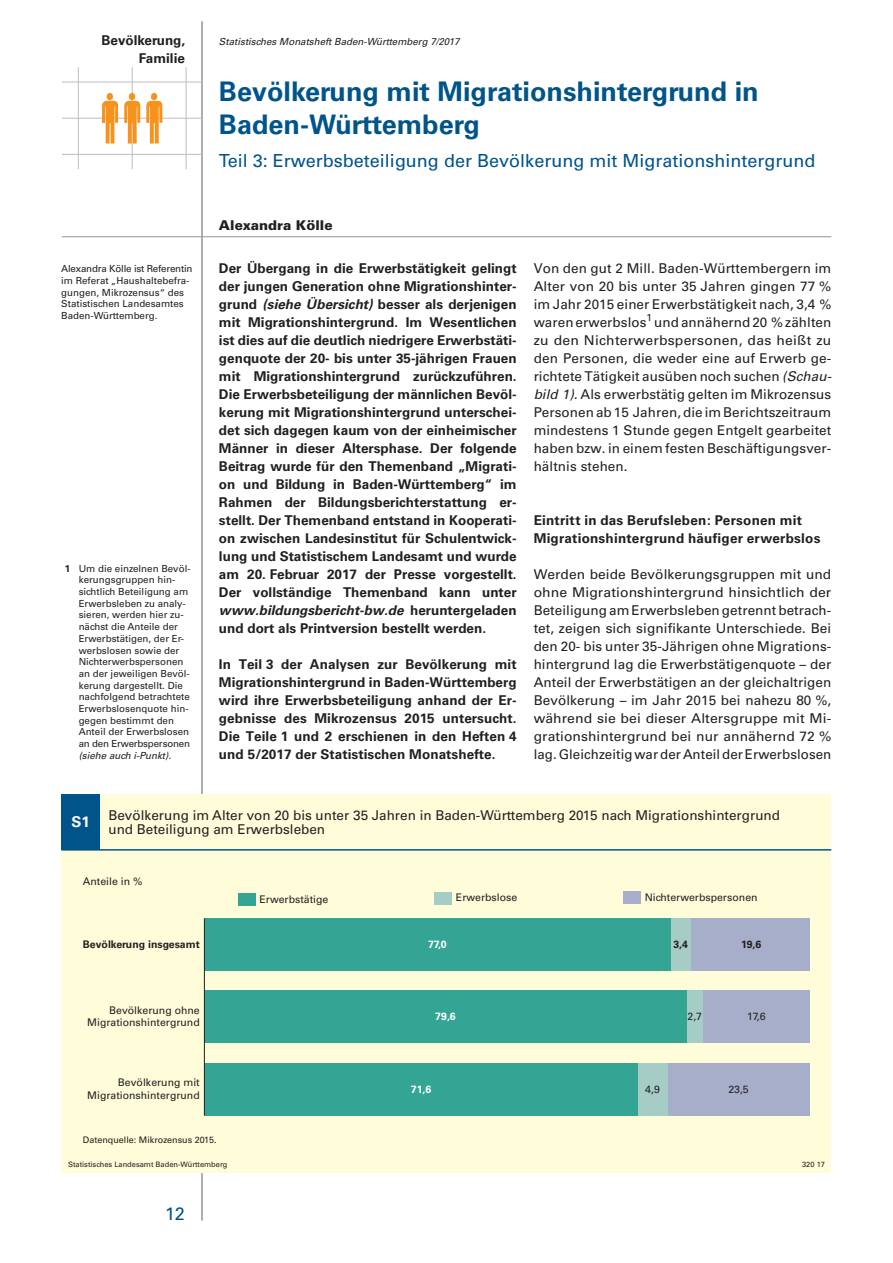
<style>
.page{position:relative;width:893px;height:1263px;background:#fff}
.page>*{position:absolute;margin:0;border:0;box-sizing:border-box;transform-origin:0 0}
.t1{font:700 27px/33px "Univers";color:#01548a}
.t2{font:18px "Univers";color:#01548a}
.t3{font:700 15px "Univers";color:#fff}
.t4{font:700 13.5px/18px "Univers";letter-spacing:.005em;color:#231f20;text-align:justify}
.t5{font:13.5px/18px "Univers";color:#231f20;text-align:justify}
.t6{font:900 13.5px "Univers";color:#231f20}
.t7{font:10.5px/12.6px "Univers";color:#231f20;text-align:right}
.t8{font:700 10.5px "Univers";color:#231f20}
.t9{font:700 10.5px "Univers";color:#fff}
.t10{font:9.75px/11.7px "Univers";color:#231f20}
.t11{font:italic 9.75px "Univers";color:#231f20}
.t12{font:9px "Univers";color:#231f20}
.t13{font:7.5px "Univers";color:#231f20}
.s1{font-weight:700}
.s2{font-style:italic}
</style>
<div class="page">
<hr style="left:62px;top:236px;width:769px;height:1px;background:#939598">
<hr style="left:202px;top:21px;width:1px;height:1199px;background:#939598">
<hr style="left:62px;top:82px;width:140px;height:1px;background:#bcbdc0">
<hr style="left:62px;top:118px;width:140px;height:1px;background:#bcbdc0">
<hr style="left:62px;top:154px;width:140px;height:1px;background:#bcbdc0">
<hr style="left:78px;top:67px;width:1px;height:102px;background:#bcbdc0">
<hr style="left:132px;top:67px;width:1px;height:102px;background:#bcbdc0">
<hr style="left:186px;top:67px;width:1px;height:102px;background:#bcbdc0">
<svg style="left:102px;top:93px;width:16px;height:51px"></svg>
<svg style="left:146px;top:93px;width:16px;height:51px"></svg>
<svg style="left:124px;top:93px;width:16px;height:51px"></svg>
<div style="left:62px;top:794px;width:769px;height:379px;background:#fffcda"></div>
<div style="left:62px;top:794px;width:38px;height:56px;background:#01548a"></div>
<div style="left:691px;top:918px;width:119px;height:53px;background:#a6aec9"></div>
<div style="left:670px;top:918px;width:21px;height:53px;background:#a6ccc6"></div>
<div style="left:204px;top:918px;width:466px;height:53px;background:#34a495"></div>
<div style="left:703px;top:991px;width:107px;height:52px;background:#a6aec9"></div>
<div style="left:687px;top:991px;width:16px;height:52px;background:#a6ccc6"></div>
<div style="left:204px;top:991px;width:483px;height:52px;background:#34a495"></div>
<div style="left:667px;top:1063px;width:143px;height:52px;background:#a6aec9"></div>
<div style="left:638px;top:1063px;width:29px;height:52px;background:#a6ccc6"></div>
<div style="left:204px;top:1063px;width:434px;height:52px;background:#34a495"></div>
<hr style="left:204px;top:918px;width:1px;height:197px;background:#231f20">
<hr style="left:62px;top:849px;width:769px;height:2px;background:#01548a">
<div style="left:623px;top:891px;width:17px;height:13px;background:#a6aec9"></div>
<div style="left:435px;top:892px;width:17px;height:12px;background:#a6ccc6"></div>
<div style="left:238px;top:893px;width:17px;height:13px;background:#34a495"></div>
<p class="t4" style="left:102px;top:31px;width:85px">Bevölkerung,</p>
<p class="t11" style="left:219px;top:35px;width:242px">Statistisches Monatsheft Baden-Württemberg 7/2017</p>
<p class="t4" style="left:139px;top:49px;width:47px">Familie</p>
<h1 class="t1" style="left:219px;top:75px;width:541px">Bevölkerung mit Migrationshintergrund in<br>Baden-Württemberg</h1>
<h2 class="t2" style="left:219px;top:150px;width:598px">Teil 3: Erwerbsbeteiligung der Bevölkerung mit Migrationshintergrund</h2>
<p class="t10" style="left:61px;top:263px;width:133px">Alexandra Kölle ist Referentin im Referat „Haushaltebefra&shy;gungen, Mikrozensus“ des<br>Statistischen Landesamtes<br>Baden-Württemberg.</p>
<p class="t10" style="left:79px;top:562px;width:113px;text-indent:-14px"><span class="s1">1</span> Um die einzelnen Bevöl&shy;kerungsgruppen hin&shy;sichtlich Beteiligung am<br>Erwerbsleben zu analy&shy;sieren, werden hier zu&shy;nächst die Anteile der<br>Erwerbstätigen, der Er&shy;werbslosen sowie der<br>Nichterwerbspersonen an der jeweiligen Bevöl&shy;kerung dargestellt. Die nachfolgend betrachtete<br>Erwerbslosenquote hin&shy;gegen bestimmt den<br>Anteil der Erwerbslosen an den Erwerbspersonen</p>
<p class="t11" style="left:79px;top:750px;width:94px">(siehe auch i-Punkt).</p>
<p class="t6" style="left:219px;top:216px;width:115px">Alexandra Kölle</p>
<p class="t4" style="left:219px;top:259px;width:299px">Der Übergang in die Erwerbstätigkeit gelingt der jungen Generation ohne Migrationshinter&shy;grund <span class="s2">(siehe Übersicht)</span> besser als derjenigen mit Migrationshintergrund. Im Wesentlichen ist dies auf die deutlich niedrigere Erwerbstäti&shy;genquote der 20- bis unter 35-jährigen Frauen mit Migrationshintergrund zurückzuführen.<br>Die Erwerbsbeteiligung der männlichen Bevöl&shy;kerung mit Migrationshintergrund unterschei&shy;det sich dagegen kaum von der einheimischer Männer in dieser Altersphase. Der folgende Beitrag wurde für den Themenband „Migrati&shy;on und Bildung in Baden-Württemberg“ im Rahmen der Bildungsberichterstattung er&shy;stellt. Der Themenband entstand in Kooperati&shy;on zwischen Landesinstitut für Schulentwick&shy;lung und Statistischem Landesamt und wurde am 20. Februar 2017 der Presse vorgestellt.<br>Der vollständige Themenband kann unter <span class="s2">www.bildungsbericht-bw.de</span> heruntergeladen und dort als Printversion bestellt werden.</p>
<p class="t4" style="left:219px;top:655px;width:299px">In Teil 3 der Analysen zur Bevölkerung mit Migrationshintergrund in Baden-Württemberg wird ihre Erwerbsbeteiligung anhand der Er&shy;gebnisse des Mikrozensus 2015 untersucht.<br>Die Teile 1 und 2 erschienen in den Heften 4 und 5/2017 der Statistischen Monatshefte.</p>
<p class="t5" style="left:534px;top:259px;width:299px">Von den gut 2 Mill. Baden-Württembergern im Alter von 20 bis unter 35 Jahren gingen 77 % im Jahr 2015 einer Erwerbstätigkeit nach, 3,4 % waren erwerbslos<sup>1</sup> und annähernd 20 % zählten zu den Nichterwerbspersonen, das heißt zu den Personen, die weder eine auf Erwerb ge&shy;richtete Tätigkeit ausüben noch suchen <span class="s2">(Schau&shy;bild 1).</span> Als erwerbstätig gelten im Mikrozensus Personen ab 15 Jahren, die im Berichtszeitraum mindestens 1 Stunde gegen Entgelt gearbeitet haben bzw. in einem festen Beschäftigungsver&shy;hältnis stehen.</p>
<p class="t4" style="left:534px;top:511px;width:288px">Eintritt in das Berufsleben: Personen mit<br>Migrationshintergrund häufiger erwerbslos</p>
<p class="t5" style="left:534px;top:565px;width:299px">Werden beide Bevölkerungsgruppen mit und ohne Migrationshintergrund hinsichtlich der Beteiligung am Erwerbsleben getrennt betrach&shy;tet, zeigen sich signifikante Unterschiede. Bei den 20- bis unter 35-Jährigen ohne Migrations&shy;hintergrund lag die Erwerbstätigenquote – der Anteil der Erwerbstätigen an der gleichaltrigen Bevölkerung – im Jahr 2015 bei nahezu 80 %, während sie bei dieser Altersgruppe mit Mi&shy;grationshintergrund bei nur annähernd 72 % lag. Gleichzeitig war der Anteil der Erwerbslosen</p>
<p class="t3" style="left:72px;top:813px;width:20px">S1</p>
<p class="t5" style="left:108px;top:808px;width:673px;line-height:14.2px">Bevölkerung im Alter von 20 bis unter 35 Jahren in Baden-Württemberg 2015 nach Migrationshintergrund und Beteiligung am Erwerbsleben</p>
<p class="t7" style="left:83px;top:875px;width:61px">Anteile in %</p>
<p class="t7" style="left:259px;top:893px;width:70px">Erwerbstätige</p>
<p class="t7" style="left:456px;top:891px;width:63px">Erwerbslose</p>
<p class="t7" style="left:645px;top:891px;width:114px">Nichterwerbspersonen</p>
<p class="t8" style="left:83px;top:938px;width:118px">Bevölkerung insgesamt</p>
<p class="t9" style="left:428px;top:938px;width:20px">77,0</p>
<p class="t8" style="left:673px;top:938px;width:16px">3,4</p>
<p class="t8" style="left:741px;top:938px;width:22px">19,6</p>
<p class="t7" style="left:87px;top:1004px;width:114px">Bevölkerung ohne<br>Migrationshintergrund</p>
<p class="t7" style="left:87px;top:1076px;width:114px">Bevölkerung mit<br>Migrationshintergrund</p>
<p class="t12" style="left:83px;top:1135px;width:135px">Datenquelle: Mikrozensus 2015.</p>
<p class="t9" style="left:435px;top:1010px;width:22px">79,6</p>
<p class="t7" style="left:688px;top:1010px;width:16px">2,7</p>
<p class="t7" style="left:747px;top:1010px;width:20px">17,6</p>
<p class="t9" style="left:411px;top:1083px;width:22px">71,6</p>
<p class="t7" style="left:645px;top:1082px;width:16px">4,9</p>
<p class="t7" style="left:728px;top:1082px;width:22px">23,5</p>
<p class="t13" style="left:68px;top:1160px;width:161px">Statistisches Landesamt Baden-Württemberg</p>
<p class="t13" style="left:802px;top:1160px;width:24px">320 17</p>
<h2 class="t2" style="left:165px;top:1203px;width:21px">12</h2>
</div>
